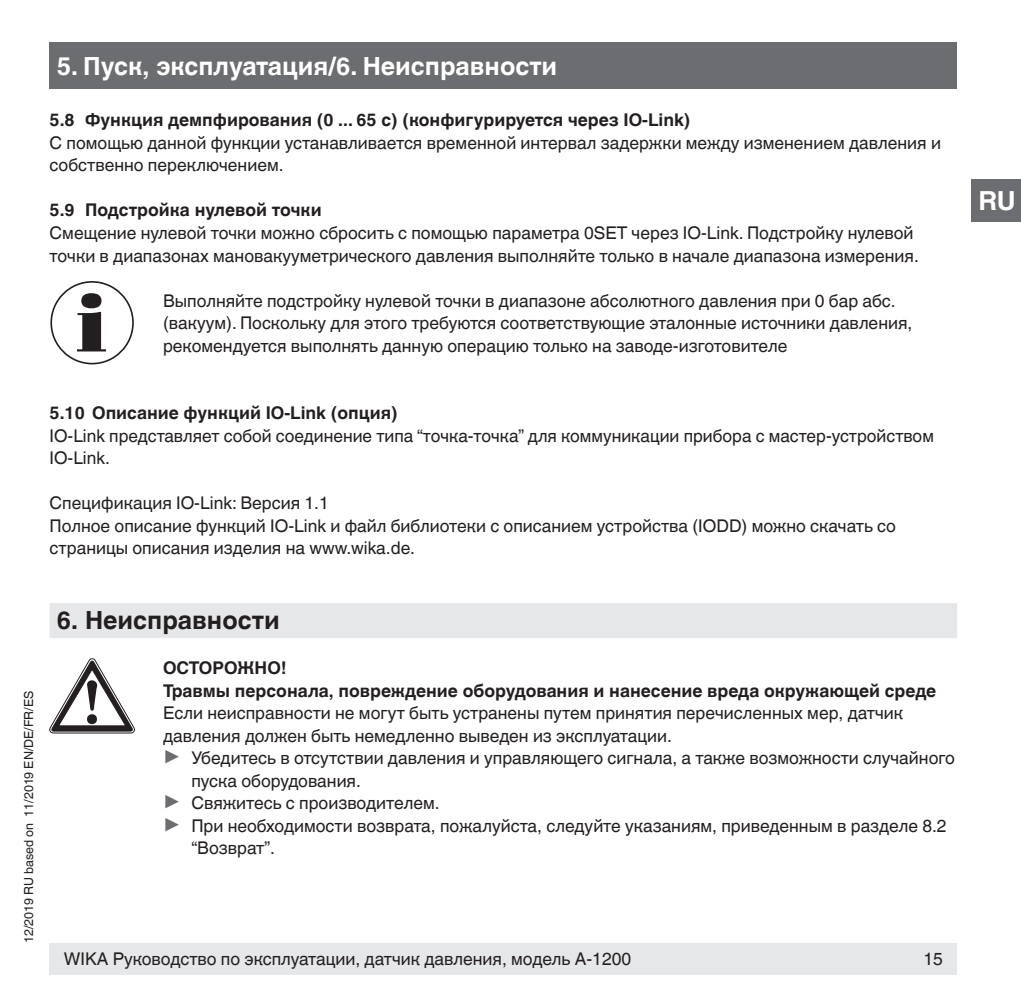
<style>
.page{position:relative;width:1021px;height:1007px;background:#fff}
.page>*{position:absolute;margin:0;border:0;box-sizing:border-box;transform-origin:0 0}
.t1{font:700 26.25px "Helvetica World";color:#fff}
.t2{font:700 25px "Helvetica World";color:#fff}
.t3{font:700 25px "Helvetica World";color:#231f20}
.t4{font:17.5px/22.5px "Helvetica World";color:#231f20}
.t5{font:700 17.5px/22.5px "Helvetica World";color:#231f20}
.t6{font:12.5px "Helvetica World";color:#231f20}
.s1{font-size:22px;color:#6c6d70}
</style>
<div class="page">
<div style="left:50px;top:943px;width:907px;height:31px;background:#e6e7e9"></div>
<div style="left:50px;top:43px;width:907px;height:46px;background:#6c6d70"></div>
<div style="left:971px;top:179px;width:49px;height:43px;background:#6c6d70"></div>
<div style="left:50px;top:603px;width:907px;height:35px;background:#e6e7e9"></div>
<svg style="left:77px;top:293px;width:29px;height:58px"></svg>
<div style="left:50px;top:281px;width:84px;height:83px;border:2px solid #231f20;border-radius:50%"></div>
<svg style="left:50px;top:658px;width:85px;height:75px"></svg>
<h2 class="t2" style="left:57px;top:51px;width:502px">5. Пуск, эксплуатация/6. Неисправности</h2>
<p class="t5" style="left:50px;top:109px;width:642px">5.8 Функция демпфирования (0 ... 65 с) (конфигурируется через IO-Link)</p>
<p class="t4" style="left:50px;top:132px;width:892px">С помощью данной функции устанавливается временной интервал задержки между изменением давления и собственно переключением.</p>
<p class="t5" style="left:50px;top:199px;width:273px">5.9 Подстройка нулевой точки</p>
<p class="t4" style="left:50px;top:222px;width:870px">Смещение нулевой точки можно сбросить с помощью параметра 0SET через IO-Link. Подстройку нулевой точки в диапазонах мановакууметрического давления выполняйте только в начале диапазона измерения.</p>
<p class="t4" style="left:163px;top:289px;width:750px">Выполняйте подстройку нулевой точки в диапазоне абсолютного давления при 0 бар абс. (вакуум). Поскольку для этого требуются соответствующие эталонные источники давления, рекомендуется выполнять данную операцию только на заводе-изготовителе</p>
<p class="t5" style="left:50px;top:402px;width:349px">5.10 Описание функций IO-Link (опция)</p>
<p class="t4" style="left:50px;top:424px;width:885px">IO-Link представляет собой соединение типа “точка-точка” для коммуникации прибора с мастер-устройством<br>IO-Link.</p>
<p class="t4" style="left:50px;top:492px;width:847px">Спецификация IO-Link: Версия 1.1<br>Полное описание функций IO-Link и файл библиотеки с описанием устройства (IODD) можно скачать со страницы описания изделия на www.wika.de.</p>
<p class="t6" style="left:22px;top:943px;width:254px;rotate:-90deg">12/2019 RU based on 11/2019 EN/DE/FR/ES</p>
<h2 class="t3" style="left:57px;top:606px;width:224px">6. Неисправности</h2>
<p class="t5" style="left:163px;top:657px;width:774px">ОСТОРОЖНО!<br>Травмы персонала, повреждение оборудования и нанесение вреда окружающей среде</p>
<p class="t4" style="left:163px;top:702px;width:741px">Если неисправности не могут быть устранены путем принятия перечисленных мер, датчик</p>
<p class="t4" style="left:163px;top:724px;width:510px">давления должен быть немедленно выведен из эксплуатации.</p>
<p class="t4" style="left:163px;top:747px;width:793px"><span class="s1">▶</span> Убедитесь в отсутствии давления и управляющего сигнала, а также возможности случайного</p>
<p class="t4" style="left:191px;top:769px;width:171px">пуска оборудования.</p>
<p class="t4" style="left:163px;top:792px;width:278px"><span class="s1">▶</span> Свяжитесь с производителем.</p>
<p class="t4" style="left:163px;top:814px;width:785px"><span class="s1">▶</span> При необходимости возврата, пожалуйста, следуйте указаниям, приведенным в разделе 8.2</p>
<p class="t4" style="left:191px;top:837px;width:85px">“Возврат”.</p>
<p class="t4" style="left:64px;top:947px;width:569px">WIKA Руководство по эксплуатации, датчик давления, модель A-1200</p>
<p class="t4" style="left:923px;top:947px;width:21px">15</p>
<h1 class="t1" style="left:978px;top:186px;width:39px">RU</h1>
</div>
